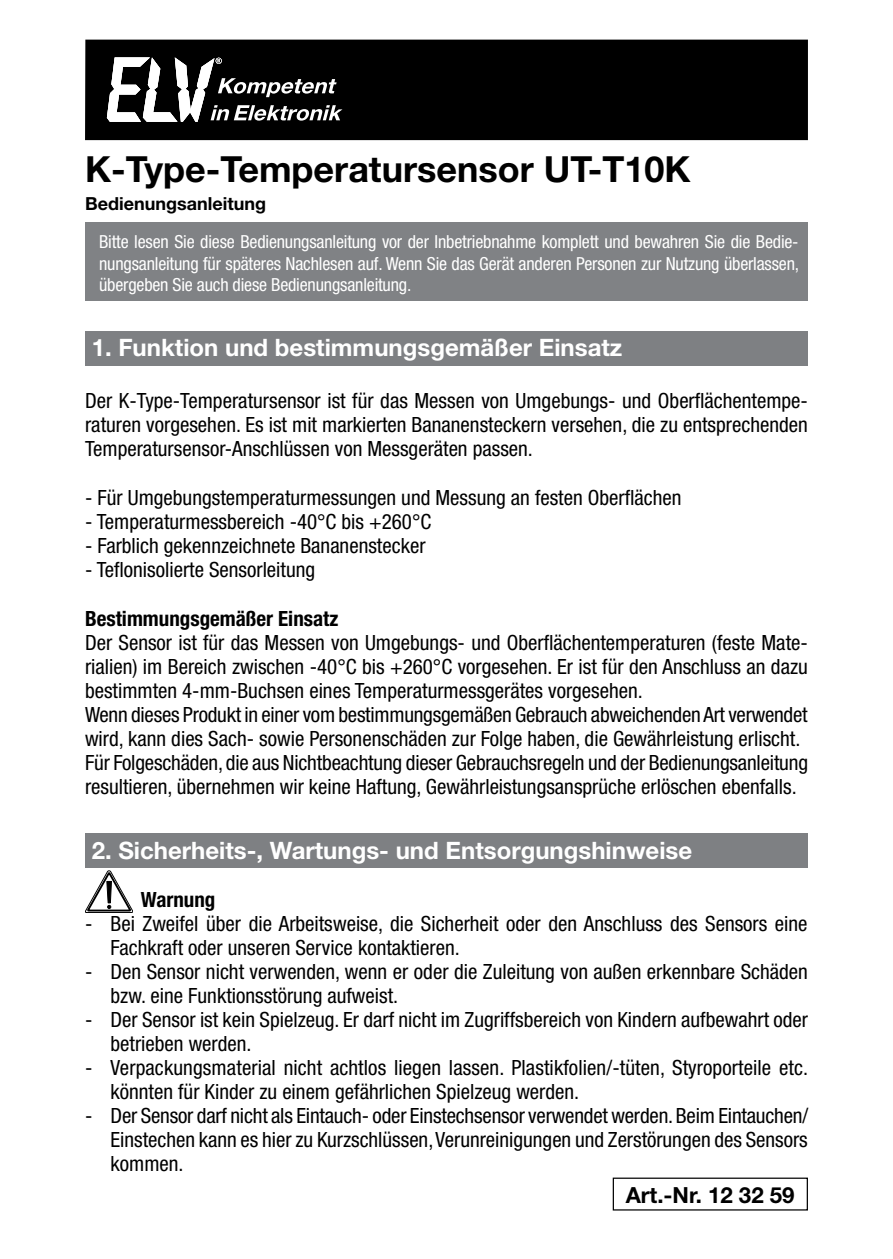
<style>
.page{position:relative;width:893px;height:1259px;background:#fff}
.page>*{position:absolute;margin:0;border:0;box-sizing:border-box;transform-origin:0 0}
.t1{font:700 36px "Helvetica Neue LT";color:#000}
.t2{font:700 24px "Helvetica Neue LT";color:#fff}
.t3{font:700 22.2px "Helvetica Neue LT";color:#000}
.t4{font:condensed 21px/24px "Helvetica Neue LT";color:#000}
.t5{font:700 condensed 21px "Helvetica Neue LT";color:#000}
.t6{font:condensed 18px/21.6px "Helvetica Neue LT";letter-spacing:-.01em;color:#fff;text-align:justify}
.t7{font:700 18px "Helvetica Neue LT";color:#000}
</style>
<div class="page">
<div style="left:85px;top:331px;width:723px;height:34px;background:#7e8083"></div>
<div style="left:85px;top:833px;width:723px;height:34px;background:#7e8083"></div>
<svg style="left:85px;top:870px;width:48px;height:43px"></svg>
<div style="left:85px;top:222px;width:723px;height:78px;background:#808285"></div>
<div style="left:85px;top:40px;width:723px;height:100px;background:#000"></div>
<svg style="left:107px;top:57px;width:236px;height:65px"></svg>
<div style="left:613px;top:1177px;width:195px;height:33px;border:1px solid #000"></div>
<h1 class="t1" style="left:85px;top:147px;width:607px">K-Type-Temperatursensor UT-T10K</h1>
<p class="t7" style="left:85px;top:193px;width:182px">Bedienungsanleitung</p>
<p class="t6" style="left:99px;top:231px;width:702px">Bitte lesen Sie diese Bedienungsanleitung vor der Inbetriebnahme komplett und bewahren Sie die Bedie&shy;nungsanleitung für späteres Nachlesen auf. Wenn Sie das Gerät anderen Personen zur Nutzung überlassen, übergeben Sie auch diese Bedienungsanleitung.</p>
<p class="t2" style="left:92px;top:332px;width:532px">1. Funktion und bestimmungsgemäßer Einsatz</p>
<p class="t4" style="left:85px;top:389px;width:724px;text-align:justify">Der K-Type-Temperatursensor ist für das Messen von Umgebungs- und Oberflächentempe&shy;raturen vorgesehen. Es ist mit markierten Bananensteckern versehen, die zu entsprechenden Temperatursensor-Anschlüssen von Messgeräten passen.</p>
<p class="t4" style="left:85px;top:485px;width:598px">- Für Umgebungstemperaturmessungen und Messung an festen Oberflächen</p>
<p class="t4" style="left:85px;top:509px;width:348px">- Temperaturmessbereich -40°C bis +260°C</p>
<p class="t4" style="left:85px;top:533px;width:342px">- Farblich gekennzeichnete Bananenstecker</p>
<p class="t4" style="left:85px;top:557px;width:232px">- Teflonisolierte Sensorleitung</p>
<p class="t5" style="left:85px;top:605px;width:255px">Bestimmungsgemäßer Einsatz</p>
<p class="t4" style="left:85px;top:630px;width:724px">Der Sensor ist für das Messen von Umgebungs- und Oberflächentemperaturen (feste Mate&shy;rialien) im Bereich zwischen -40°C bis +260°C vorgesehen. Er ist für den Anschluss an dazu bestimmten 4-mm-Buchsen eines Temperaturmessgerätes vorgesehen.<br>Wenn dieses Produkt in einer vom bestimmungsgemäßen Gebrauch abweichenden Art verwendet wird, kann dies Sach- sowie Personenschäden zur Folge haben, die Gewährleistung erlischt.<br>Für Folgeschäden, die aus Nichtbeachtung dieser Gebrauchsregeln und der Bedienungsanleitung resultieren, übernehmen wir keine Haftung, Gewährleistungsansprüche erlöschen ebenfalls.</p>
<p class="t2" style="left:92px;top:835px;width:602px">2. Sicherheits-, Wartungs- und Entsorgungshinweise</p>
<p class="t5" style="left:141px;top:886px;width:76px">Warnung</p>
<p class="t4" style="left:111px;top:911px;width:699px;text-indent:-25px">- Bei Zweifel über die Arbeitsweise, die Sicherheit oder den Anschluss des Sensors eine<br>Fachkraft oder unseren Service kontaktieren.</p>
<p class="t4" style="left:111px;top:959px;width:699px;text-indent:-25px">- Den Sensor nicht verwenden, wenn er oder die Zuleitung von außen erkennbare Schäden bzw. eine Funktionsstörung aufweist.</p>
<p class="t4" style="left:111px;top:1007px;width:699px;text-indent:-25px">- Der Sensor ist kein Spielzeug. Er darf nicht im Zugriffsbereich von Kindern aufbewahrt oder betrieben werden.</p>
<p class="t4" style="left:111px;top:1055px;width:699px;text-indent:-25px">- Verpackungsmaterial nicht achtlos liegen lassen. Plastikfolien/-tüten, Styroporteile etc. könnten für Kinder zu einem gefährlichen Spielzeug werden.</p>
<p class="t4" style="left:111px;top:1103px;width:699px;text-align:justify;text-indent:-25px">- Der Sensor darf nicht als Eintauch- oder Einstechsensor verwendet werden. Beim Eintauchen/ Einstechen kann es hier zu Kurzschlüssen, Verunreinigungen und Zerstörungen des Sensors kommen.</p>
<p class="t3" style="left:626px;top:1181px;width:170px">Art.-Nr. 12 32 59</p>
</div>
